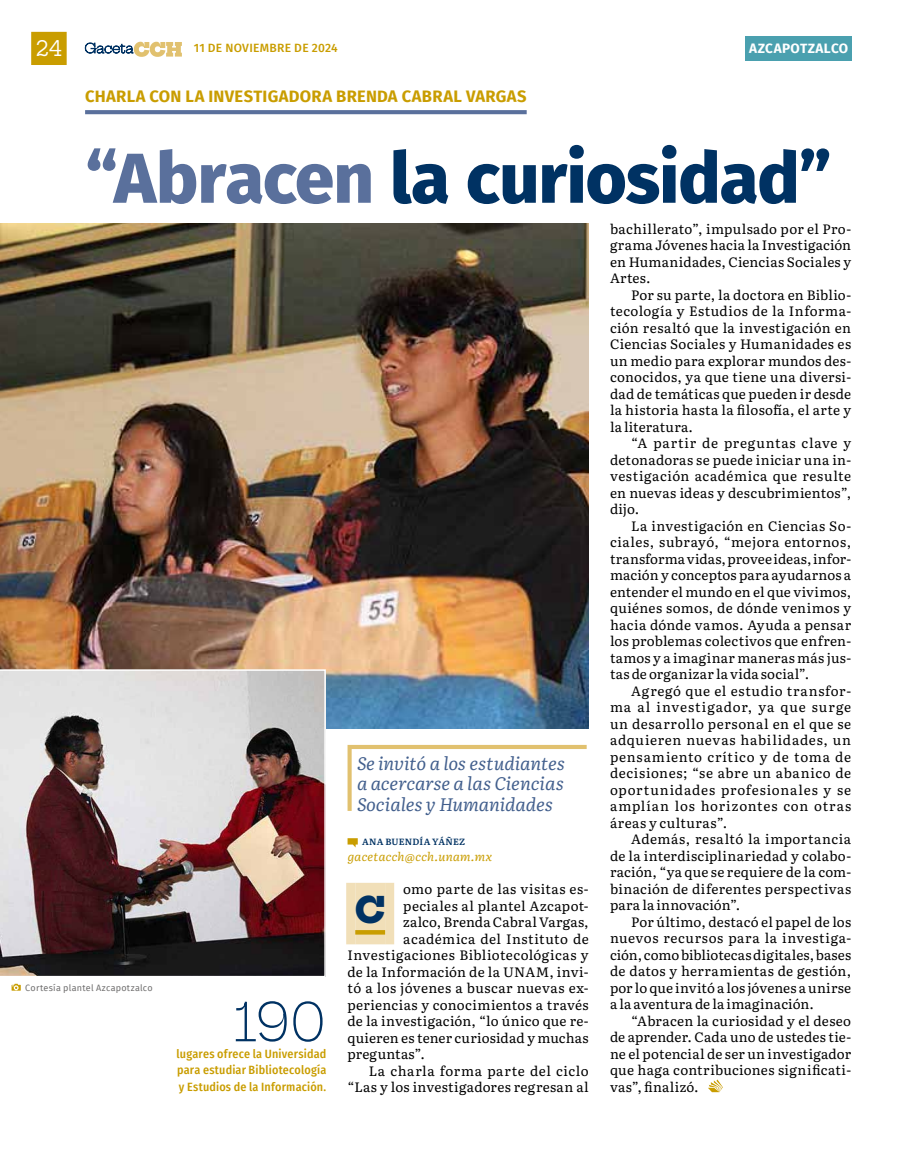
<style>
.page{position:relative;width:915px;height:1170px;background:#fff}
.page>*{position:absolute;margin:0;border:0;box-sizing:border-box;transform-origin:0 0}
.t1{font:800 70.5px "Fira Sans";letter-spacing:-.015em;color:#003263}
.t2{font:300 52.5px "Hepta Slab";color:#003263}
.t3{font:800 35.4px "Hepta Slab";color:#003263}
.t4{font:21px "Hepta Slab";color:#fff}
.t5{font:italic 18px/20.7px "Literata 18 pt";color:#425f8d;text-align:justify}
.t6{font:700 16.5px "Fira Sans";letter-spacing:.02em;color:#c99d00}
.t7{font:13.5px/16.5px "Literata 18 pt";letter-spacing:.025em;color:#000;text-align:justify}
.t8{font:13.5px "Literata 18 pt";letter-spacing:.045em;color:#000}
.t9{font:700 13.5px "Fira Sans";letter-spacing:.03em;color:#fff}
.t10{font:500 12px/16.5px "Fira Sans Condensed";letter-spacing:.015em;color:#c99d00;text-align:justify}
.t11{font:italic 12px "Literata 18 pt";color:#c99d00}
.t12{font:500 12px "Fira Sans";letter-spacing:.025em;color:#c99d00}
.t13{font:9px "Fira Sans";letter-spacing:.025em;color:#706f6f}
.t14{font:600 9px "Literata 18 pt";letter-spacing:.02em;color:#003263}
.s1{color:#5a709c}
</style>
<div class="page">
<img style="left:0;top:223px;width:588px;height:506px">
<svg style="left:0;top:669px;width:326px;height:308px;background:#978484"></svg>
<svg style="left:12px;top:983px;width:9px;height:7px"></svg>
<svg style="left:85px;top:110px;width:441px;height:4px;background:#5e739e"></svg>
<svg style="left:347px;top:744px;width:240px;height:67px"></svg>
<div style="left:346px;top:882px;width:9px;height:62px;background:#f1dfb8"></div>
<div style="left:355px;top:882px;width:30px;height:62px;background:#f1dfb8"></div>
<div style="left:385px;top:882px;width:9px;height:62px;background:#f1dfb8"></div>
<svg style="left:347px;top:838px;width:10px;height:9px"></svg>
<svg style="left:355px;top:930px;width:30px;height:4px"></svg>
<svg style="left:708px;top:1079px;width:14px;height:13px"></svg>
<svg style="left:85px;top:41px;width:97px;height:16px"></svg>
<div style="left:31px;top:32px;width:36px;height:33px;background:#c99d00"></div>
<div style="left:745px;top:36px;width:106px;height:24px;background:#4aa0af"></div>
<h3 class="t4" style="left:35px;top:31px;width:28px">24</h3>
<p class="t12" style="left:194px;top:39px;width:145px">11 DE NOVIEMBRE DE 2024</p>
<p class="t9" style="left:749px;top:37px;width:100px">AZCAPOTZALCO</p>
<p class="t6" style="left:85px;top:82px;width:443px">CHARLA CON LA INVESTIGADORA BRENDA CABRAL VARGAS</p>
<h1 class="t1" style="left:85px;top:117px;width:747px"><span class="s1">“Abracen</span> la curiosidad”</h1>
<p class="t13" style="left:25px;top:980px;width:129px">Cortesía plantel Azcapotzalco</p>
<h2 class="t2" style="left:232px;top:977px;width:95px">190</h2>
<p class="t10" style="left:176px;top:1044px;width:151px">lugares ofrece la Universidad para estudiar Bibliotecología y Estudios de la Información.</p>
<h3 class="t5" style="left:356px;top:751px;width:211px">Se invitó a los estudiantes a acercarse a las Ciencias Sociales y Humanidades</h3>
<p class="t14" style="left:362px;top:834px;width:104px">ANA BUENDÍA YÁÑEZ</p>
<p class="t11" style="left:347px;top:847px;width:147px">gacetacch@cch.unam.mx</p>
<h3 class="t3" style="left:355px;top:879px;width:31px">C</h3>
<p class="t7" style="left:403px;top:879px;width:187px">omo parte de las visitas es-</p>
<p class="t7" style="left:403px;top:896px;width:187px">peciales al plantel Azcapot-</p>
<p class="t7" style="left:403px;top:912px;width:187px">zalco, Brenda Cabral Vargas,</p>
<p class="t7" style="left:403px;top:929px;width:187px">académica del Instituto de</p>
<p class="t7" style="left:347px;top:945px;width:242px">Investigaciones Bibliotecológicas y</p>
<p class="t7" style="left:347px;top:962px;width:242px">de la Información de la UNAM, invi-</p>
<p class="t7" style="left:347px;top:978px;width:242px">tó a los jóvenes a buscar nuevas ex-</p>
<p class="t7" style="left:347px;top:995px;width:242px">periencias y conocimientos a través</p>
<p class="t7" style="left:347px;top:1011px;width:242px">de la investigación, “lo único que re-</p>
<p class="t7" style="left:347px;top:1028px;width:242px">quieren es tener curiosidad y muchas</p>
<p class="t7" style="left:347px;top:1044px;width:79px">preguntas”.</p>
<p class="t8" style="left:369px;top:1060px;width:221px">La charla forma parte del ciclo</p>
<p class="t7" style="left:347px;top:1077px;width:242px">“Las y los investigadores regresan al</p>
<p class="t7" style="left:609px;top:219px;width:242px">bachillerato”, impulsado por el Pro&shy;grama Jóvenes hacia la Investigación en Humanidades, Ciencias Sociales y Artes.</p>
<p class="t7" style="left:609px;top:285px;width:242px;text-indent:21px">Por su parte, la doctora en Biblio&shy;tecología y Estudios de la Informa&shy;ción resaltó que la investigación en Ciencias Sociales y Humanidades es un medio para explorar mundos des&shy;conocidos, ya que tiene una diversi&shy;dad de temáticas que pueden ir desde la historia hasta la filosofía, el arte y la literatura.</p>
<p class="t7" style="left:609px;top:434px;width:242px;text-indent:21px">“A partir de preguntas clave y detonadoras se puede iniciar una in&shy;vestigación académica que resulte en nuevas ideas y descubrimientos”, dijo.</p>
<p class="t7" style="left:609px;top:516px;width:242px;text-indent:21px">La investigación en Ciencias So&shy;ciales, subrayó, “mejora entornos, transforma vidas, provee ideas, infor&shy;mación y conceptos para ayudarnos a entender el mundo en el que vivimos, quiénes somos, de dónde venimos y hacia dónde vamos. Ayuda a pensar los problemas colectivos que enfren&shy;tamos y a imaginar maneras más jus&shy;tas de organizar la vida social”.</p>
<p class="t7" style="left:609px;top:681px;width:242px;text-indent:21px">Agregó que el estudio transfor&shy;ma al investigador, ya que surge un desarrollo personal en el que se adquieren nuevas habilidades, un pensamiento crítico y de toma de decisiones; “se abre un abanico de oportunidades profesionales y se amplían los horizontes con otras áreas y culturas”.</p>
<p class="t7" style="left:609px;top:830px;width:242px;text-indent:21px">Además, resaltó la importancia de la interdisciplinariedad y colabo&shy;ración, “ya que se requiere de la com&shy;binación de diferentes perspectivas para la innovación”.</p>
<p class="t7" style="left:609px;top:912px;width:242px;text-indent:21px">Por último, destacó el papel de los nuevos recursos para la investiga&shy;ción, como bibliotecas digitales, bases de datos y herramientas de gestión, por lo que invitó a los jóvenes a unirse a la aventura de la imaginación.</p>
<p class="t7" style="left:609px;top:1011px;width:242px;text-indent:21px">“Abracen la curiosidad y el deseo de aprender. Cada uno de ustedes tie&shy;ne el potencial de ser un investigador que haga contribuciones significati&shy;vas”, finalizó.</p>
</div>
